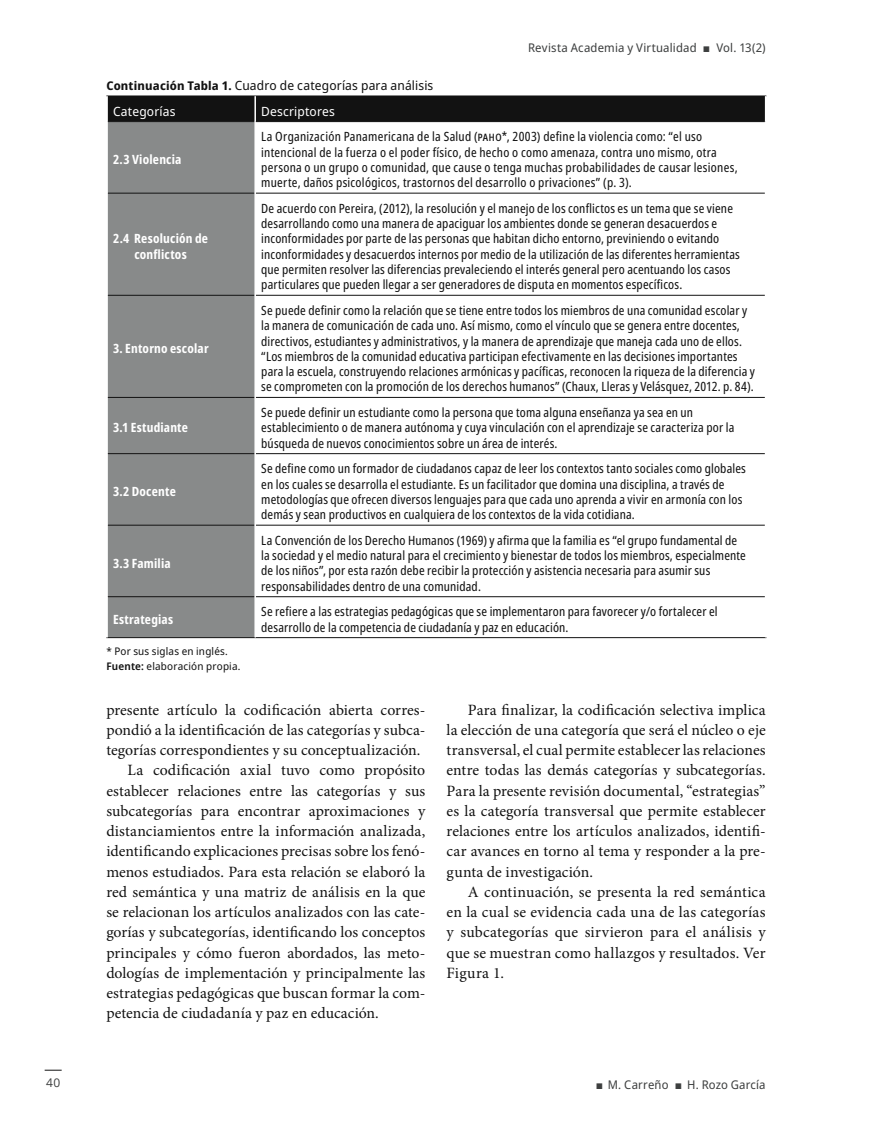
<style>
.page{position:relative;width:872px;height:1127px;background:#fff}
.page>*{position:absolute;margin:0;border:0;box-sizing:border-box;transform-origin:0 0}
.t1{font:15.75px/20.2px "Minion Pro";letter-spacing:.005em;color:#121212;text-align:justify}
.t2{font:condensed 12.75px/15.3px "Noto Sans Display";letter-spacing:.01em;color:#121212}
.t3{font:700 condensed 12.75px/15.3px "Noto Sans Display";letter-spacing:.015em;color:#fff;text-align:center}
.t4{font:12.75px "Noto Sans Display";letter-spacing:.01em;color:#121212}
.t5{font:12.75px "Noto Sans Display";letter-spacing:.015em;color:#fff}
.t6{font:12px "Noto Sans Display";letter-spacing:.015em;color:#3d3f3f}
.t7{font:12px "Open Sans";color:#3d3f3f}
.t8{font:10.5px/15px "Noto Sans Display";letter-spacing:.02em;color:#121212}
.s1{font-weight:700;font-size:12px}
.s2{font-weight:600}
</style>
<div class="page">
<svg style="left:45px;top:1070px;width:17px;height:1px"></svg>
<div style="left:108px;top:122px;width:146px;height:515px;background:#888a8a"></div>
<hr style="left:108px;top:193px;width:146px;height:1px;background:#121212">
<hr style="left:256px;top:193px;width:509px;height:1px;background:#121212">
<hr style="left:108px;top:295px;width:146px;height:1px;background:#121212">
<hr style="left:256px;top:295px;width:509px;height:1px;background:#121212">
<hr style="left:108px;top:397px;width:146px;height:1px;background:#121212">
<hr style="left:256px;top:397px;width:509px;height:1px;background:#121212">
<hr style="left:108px;top:453px;width:146px;height:1px;background:#121212">
<hr style="left:256px;top:453px;width:509px;height:1px;background:#121212">
<hr style="left:108px;top:525px;width:146px;height:1px;background:#121212">
<hr style="left:256px;top:525px;width:509px;height:1px;background:#121212">
<hr style="left:108px;top:596px;width:146px;height:1px;background:#121212">
<hr style="left:256px;top:596px;width:509px;height:1px;background:#121212">
<hr style="left:106px;top:637px;width:149px;height:1px;background:#121212">
<hr style="left:255px;top:637px;width:511px;height:1px;background:#121212">
<div style="left:107px;top:96px;width:659px;height:26px;background:#121212"></div>
<p class="t4" style="left:106px;top:76px;width:328px"><span class="s1">Continuación Tabla 1.</span> Cuadro de categorías para análisis</p>
<p class="t6" style="left:528px;top:39px;width:239px">Revista Academia y Virtualidad ■ Vol. 13(2)</p>
<p class="t5" style="left:113px;top:102px;width:64px">Categorías</p>
<p class="t5" style="left:261px;top:102px;width:75px">Descriptores</p>
<p class="t3" style="left:113px;top:152px;width:70px">2.3 Violencia</p>
<p class="t2" style="left:261px;top:129px;width:478px">La Organización Panamericana de la Salud (paho*, 2003) define la violencia como: “el uso intencional de la fuerza o el poder físico, de hecho o como amenaza, contra uno mismo, otra persona o un grupo o comunidad, que cause o tenga muchas probabilidades de causar lesiones, muerte, daños psicológicos, trastornos del desarrollo o privaciones” (p. 3).</p>
<p class="t3" style="left:113px;top:231px;width:96px">2.4 Resolución de conflictos</p>
<p class="t3" style="left:113px;top:341px;width:97px">3. Entorno escolar</p>
<p class="t3" style="left:113px;top:420px;width:76px">3.1 Estudiante</p>
<p class="t3" style="left:113px;top:484px;width:64px">3.2 Docente</p>
<p class="t3" style="left:113px;top:556px;width:59px">3.3 Familia</p>
<p class="t2" style="left:261px;top:201px;width:480px">De acuerdo con Pereira, (2012), la resolución y el manejo de los conflictos es un tema que se viene desarrollando como una manera de apaciguar los ambientes donde se generan desacuerdos e inconformidades por parte de las personas que habitan dicho entorno, previniendo o evitando inconformidades y desacuerdos internos por medio de la utilización de las diferentes herramientas que permiten resolver las diferencias prevaleciendo el interés general pero acentuando los casos particulares que pueden llegar a ser generadores de disputa en momentos específicos.</p>
<p class="t2" style="left:261px;top:303px;width:495px">Se puede definir como la relación que se tiene entre todos los miembros de una comunidad escolar y la manera de comunicación de cada uno. Así mismo, como el vínculo que se genera entre docentes, directivos, estudiantes y administrativos, y la manera de aprendizaje que maneja cada uno de ellos. “Los miembros de la comunidad educativa participan efectivamente en las decisiones importantes para la escuela, construyendo relaciones armónicas y pacíficas, reconocen la riqueza de la diferencia y se comprometen con la promoción de los derechos humanos” (Chaux, Lleras y Velásquez, 2012. p. 84).</p>
<p class="t2" style="left:261px;top:405px;width:474px">Se puede definir un estudiante como la persona que toma alguna enseñanza ya sea en un establecimiento o de manera autónoma y cuya vinculación con el aprendizaje se caracteriza por la búsqueda de nuevos conocimientos sobre un área de interés.</p>
<p class="t2" style="left:261px;top:461px;width:486px">Se define como un formador de ciudadanos capaz de leer los contextos tanto sociales como globales en los cuales se desarrolla el estudiante. Es un facilitador que domina una disciplina, a través de metodologías que ofrecen diversos lenguajes para que cada uno aprenda a vivir en armonía con los demás y sean productivos en cualquiera de los contextos de la vida cotidiana.</p>
<p class="t2" style="left:261px;top:533px;width:486px">La Convención de los Derecho Humanos (1969) y afirma que la familia es “el grupo fundamental de la sociedad y el medio natural para el crecimiento y bienestar de todos los miembros, especialmente de los niños”, por esta razón debe recibir la protección y asistencia necesaria para asumir sus responsabilidades dentro de una comunidad.</p>
<p class="t3" style="left:113px;top:612px;width:62px">Estrategias</p>
<p class="t2" style="left:261px;top:604px;width:458px">Se refiere a las estrategias pedagógicas que se implementaron para favorecer y/o fortalecer el desarrollo de la competencia de ciudadanía y paz en educación.</p>
<p class="t8" style="left:106px;top:644px;width:136px">* Por sus siglas en inglés.<br><span class="s2">Fuente:</span> elaboración propia.</p>
<p class="t1" style="left:106px;top:699px;width:320px">presente artículo la codificación abierta corres-</p>
<p class="t1" style="left:106px;top:720px;width:320px">pondió a la identificación de las categorías y subca-</p>
<p class="t1" style="left:106px;top:740px;width:316px">tegorías correspondientes y su conceptualización.</p>
<p class="t1" style="left:128px;top:760px;width:299px">La codificación axial tuvo como propósito</p>
<p class="t1" style="left:106px;top:780px;width:320px">establecer relaciones entre las categorías y sus</p>
<p class="t1" style="left:106px;top:801px;width:320px">subcategorías para encontrar aproximaciones y</p>
<p class="t1" style="left:106px;top:821px;width:320px">distanciamientos entre la información analizada,</p>
<p class="t1" style="left:106px;top:841px;width:320px">identificando explicaciones precisas sobre los fenó-</p>
<p class="t1" style="left:106px;top:861px;width:320px">menos estudiados. Para esta relación se elaboró la</p>
<p class="t1" style="left:106px;top:882px;width:320px">red semántica y una matriz de análisis en la que</p>
<p class="t1" style="left:106px;top:902px;width:320px">se relacionan los artículos analizados con las cate-</p>
<p class="t1" style="left:106px;top:922px;width:320px">gorías y subcategorías, identificando los conceptos</p>
<p class="t1" style="left:106px;top:942px;width:320px">principales y cómo fueron abordados, las meto-</p>
<p class="t1" style="left:106px;top:963px;width:320px">dologías de implementación y principalmente las</p>
<p class="t1" style="left:106px;top:983px;width:320px">estrategias pedagógicas que buscan formar la com-</p>
<p class="t1" style="left:106px;top:1003px;width:274px">petencia de ciudadanía y paz en educación.</p>
<p class="t1" style="left:446px;top:699px;width:320px;text-indent:21px">Para finalizar, la codificación selectiva implica la elección de una categoría que será el núcleo o eje transversal, el cual permite establecer las relaciones entre todas las demás categorías y subcategorías.<br>Para la presente revisión documental, “estrategias” es la categoría transversal que permite establecer relaciones entre los artículos analizados, identifi&shy;car avances en torno al tema y responder a la pre&shy;gunta de investigación.</p>
<p class="t1" style="left:446px;top:882px;width:320px;text-indent:21px">A continuación, se presenta la red semántica en la cual se evidencia cada una de las categorías y subcategorías que sirvieron para el análisis y que se muestran como hallazgos y resultados. Ver Figura 1.</p>
<p class="t7" style="left:46px;top:1074px;width:16px">40</p>
<p class="t6" style="left:595px;top:1075px;width:172px">■ M. Carreño ■ H. Rozo García</p>
</div>
